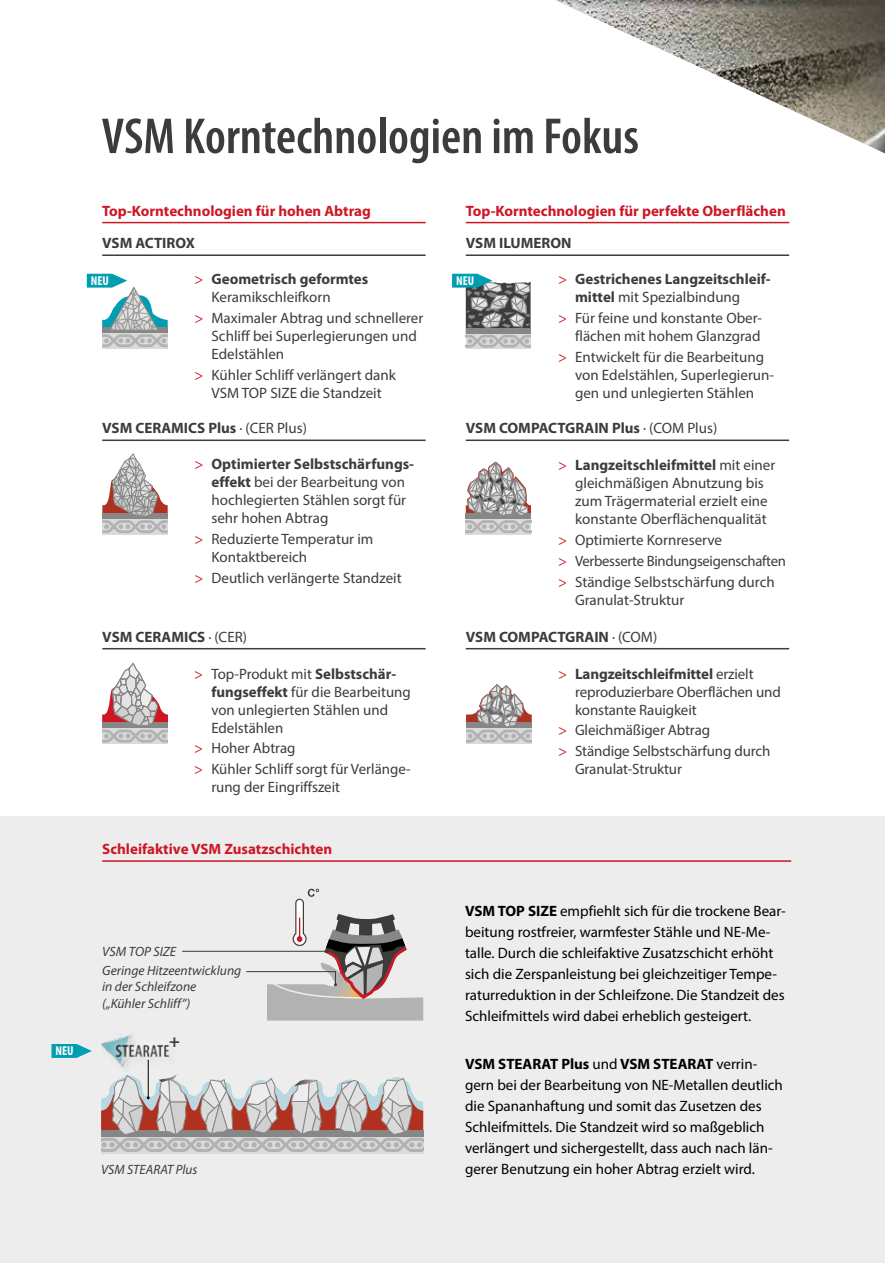
<style>
.page{position:relative;width:885px;height:1263px;background:#fff}
.page>*{position:absolute;margin:0;border:0;box-sizing:border-box;transform-origin:0 0}
.t1{font:600 condensed 51px "Myriad Pro";color:#3c3c3b}
.t2{font:700 18px "Myriad Pro";color:#3c3c3b}
.t3{font:15px/18px "Myriad Pro";color:#3c3c3b}
.t4{font:15px/21px "Myriad Pro";color:#000}
.t5{font:700 15px/18px "Myriad Pro";color:#3c3c3b}
.t6{font:700 15px "Myriad Pro";color:#ce1625}
.t7{font:italic 13.5px/16.2px "Myriad Pro";color:#3c3c3b}
.t8{font:700 condensed 12.9px "Myriad Pro";color:#fff}
.s1{font-weight:400;color:#ce1625}
.s2{font-weight:400}
.s3{color:#ce1625}
.s4{font-weight:700}
</style>
<div class="page">
<img style="left:556px;top:0;width:328px;height:153px">
<div style="left:0;top:816px;width:884px;height:447px;background:#ededed"></div>
<hr style="left:102px;top:439px;width:323px;height:2px;background:#3c3c3b">
<div style="left:102px;top:519px;width:66px;height:15px;background:#dadada"></div>
<svg style="left:102px;top:453px;width:66px;height:80px"></svg>
<hr style="left:102px;top:648px;width:323px;height:1px;background:#3c3c3b">
<div style="left:102px;top:728px;width:66px;height:16px;background:#dadada"></div>
<svg style="left:102px;top:662px;width:66px;height:81px"></svg>
<hr style="left:102px;top:860px;width:689px;height:2px;background:#ce1625">
<hr style="left:102px;top:222px;width:323px;height:1px;background:#ce1625">
<hr style="left:465px;top:222px;width:324px;height:1px;background:#ce1625">
<hr style="left:465px;top:648px;width:324px;height:1px;background:#3c3c3b">
<div style="left:466px;top:728px;width:65px;height:16px;background:#dadada"></div>
<svg style="left:466px;top:684px;width:65px;height:59px"></svg>
<hr style="left:102px;top:254px;width:323px;height:2px;background:#3c3c3b">
<div style="left:102px;top:333px;width:66px;height:16px;background:#dadada"></div>
<svg style="left:87px;top:274px;width:81px;height:73px"></svg>
<hr style="left:465px;top:254px;width:324px;height:2px;background:#3c3c3b">
<div style="left:465px;top:333px;width:65px;height:16px;background:#dadada"></div>
<hr style="left:465px;top:439px;width:324px;height:2px;background:#3c3c3b">
<div style="left:465px;top:519px;width:66px;height:15px;background:#dadada"></div>
<svg style="left:465px;top:461px;width:66px;height:72px"></svg>
<hr style="left:182px;top:951px;width:145px;height:1px;background:#3c3c3b">
<svg style="left:245px;top:889px;width:178px;height:131px"></svg>
<div style="left:101px;top:1136px;width:322px;height:17px;background:#dadada"></div>
<img style="left:101px;top:1033px;width:69px;height:38px">
<hr style="left:148px;top:1060px;width:1px;height:38px;background:#000">
<svg style="left:101px;top:1073px;width:322px;height:79px"></svg>
<svg style="left:452px;top:274px;width:79px;height:74px"></svg>
<svg style="left:51px;top:1044px;width:41px;height:14px"></svg>
<h1 class="t1" style="left:102px;top:105px;width:538px">VSM Korntechnologien im Fokus</h1>
<p class="t6" style="left:102px;top:201px;width:270px">Top-Korntechnologien für hohen Abtrag</p>
<p class="t6" style="left:466px;top:201px;width:321px">Top-Korntechnologien für perfekte Oberflächen</p>
<p class="t5" style="left:102px;top:234px;width:94px">VSM ACTIROX</p>
<p class="t8" style="left:91px;top:273px;width:20px">NEU</p>
<p class="t5" style="left:211px;top:270px;width:158px;text-indent:-17px"><span class="s1">&gt;</span> Geometrisch geformtes<br><span class="s2">Keramikschleifkorn</span></p>
<p class="t3" style="left:211px;top:309px;width:213px;text-indent:-17px"><span class="s3">&gt;</span> Maximaler Abtrag und schnellerer<br>Schliff bei Superlegierungen und<br>Edelstählen</p>
<p class="t3" style="left:194px;top:365px;width:203px;text-align:center"><span class="s3">&gt;</span> Kühler Schliff verlängert dank<br>VSM TOP SIZE die Standzeit</p>
<p class="t5" style="left:102px;top:419px;width:206px">VSM CERAMICS Plus <span class="s2">· (CER Plus)</span></p>
<p class="t3" style="left:211px;top:455px;width:204px;text-indent:-17px"><span class="s3">&gt;</span> <span class="s4">Optimierter Selbstschärfungs&shy;effekt</span> bei der Bearbeitung von hochlegierten Stählen sorgt für sehr hohen Abtrag</p>
<p class="t3" style="left:211px;top:530px;width:163px;text-indent:-17px"><span class="s3">&gt;</span> Reduzierte Temperatur im<br>Kontaktbereich</p>
<p class="t3" style="left:194px;top:568px;width:209px"><span class="s3">&gt;</span> Deutlich verlängerte Standzeit</p>
<p class="t5" style="left:102px;top:627px;width:146px">VSM CERAMICS <span class="s2">· (CER)</span></p>
<p class="t3" style="left:211px;top:664px;width:201px;text-indent:-17px"><span class="s3">&gt;</span> Top-Produkt mit <span class="s4">Selbstschär&shy;fungseffekt</span> für die Bearbeitung von unlegierten Stählen und<br>Edelstählen</p>
<p class="t3" style="left:194px;top:738px;width:218px;line-height:20.7px"><span class="s3">&gt;</span> Hoher Abtrag<br><span class="s3">&gt;</span> Kühler Schliff sorgt für Verlänge-</p>
<p class="t3" style="left:211px;top:778px;width:130px">rung der Eingriffszeit</p>
<p class="t6" style="left:102px;top:839px;width:231px">Schleifaktive VSM Zusatzschichten</p>
<p class="t5" style="left:465px;top:234px;width:107px">VSM ILUMERON</p>
<p class="t5" style="left:575px;top:270px;width:196px;text-indent:-17px"><span class="s1">&gt;</span> Gestrichenes Langzeitschleif&shy;mittel <span class="s2">mit Spezialbindung</span></p>
<p class="t3" style="left:558px;top:309px;width:205px;text-align:right"><span class="s3">&gt;</span> Für feine und konstante Ober&shy;flächen mit hohem Glanzgrad</p>
<p class="t3" style="left:575px;top:347px;width:200px;text-indent:-17px"><span class="s3">&gt;</span> Entwickelt für die Bearbeitung von Edelstählen, Superlegierun&shy;gen und unlegierten Stählen</p>
<p class="t5" style="left:465px;top:419px;width:253px">VSM COMPACTGRAIN Plus <span class="s2">· (COM Plus)</span></p>
<p class="t3" style="left:575px;top:456px;width:202px;text-indent:-17px"><span class="s3">&gt;</span> <span class="s4">Langzeitschleifmittel</span> mit einer gleichmäßigen Abnutzung bis zum Trägermaterial erzielt eine konstante Oberflächenqualität</p>
<p class="t3" style="left:558px;top:529px;width:229px;line-height:20.7px"><span class="s3">&gt;</span> Optimierte Kornreserve<br><span class="s3">&gt;</span> Verbesserte Bindungseigenschaften <span class="s3">&gt;</span> Ständige Selbstschärfung durch</p>
<p class="t3" style="left:575px;top:590px;width:111px">Granulat-Struktur</p>
<p class="t8" style="left:456px;top:273px;width:20px">NEU</p>
<p class="t5" style="left:465px;top:627px;width:193px">VSM COMPACTGRAIN <span class="s2">· (COM)</span></p>
<p class="t3" style="left:575px;top:664px;width:207px;text-indent:-17px"><span class="s3">&gt;</span> <span class="s4">Langzeitschleifmittel</span> erzielt reproduzierbare Oberflächen und konstante Rauigkeit</p>
<p class="t3" style="left:558px;top:720px;width:214px;line-height:20.7px"><span class="s3">&gt;</span> Gleichmäßiger Abtrag<br><span class="s3">&gt;</span> Ständige Selbstschärfung durch</p>
<p class="t3" style="left:575px;top:760px;width:108px">Granulat-Struktur</p>
<p class="t8" style="left:55px;top:1043px;width:20px">NEU</p>
<p class="t7" style="left:102px;top:943px;width:76px">VSM TOP SIZE</p>
<p class="t7" style="left:102px;top:962px;width:141px">Geringe Hitzeentwicklung in der Schleifzone („Kühler Schliff”)</p>
<p class="t2" style="left:169px;top:1030px;width:12px">+</p>
<p class="t7" style="left:101px;top:1161px;width:98px">VSM STEARAT Plus</p>
<p class="t4" style="left:465px;top:900px;width:322px"><span class="s4">VSM TOP SIZE</span> empfiehlt sich für die trockene Bear&shy;beitung rostfreier, warmfester Stähle und NE-Me&shy;talle. Durch die schleifaktive Zusatzschicht erhöht sich die Zerspanleistung bei gleichzeitiger Tempe&shy;raturreduktion in der Schleifzone. Die Standzeit des Schleifmittels wird dabei erheblich gesteigert.</p>
<p class="t4" style="left:465px;top:1053px;width:319px"><span class="s4">VSM STEARAT Plus</span> und <span class="s4">VSM STEARAT</span> verrin&shy;gern bei der Bearbeitung von NE-Metallen deutlich die Spananhaftung und somit das Zusetzen des Schleifmittels. Die Standzeit wird so maßgeblich verlängert und sichergestellt, dass auch nach län&shy;gerer Benutzung ein hoher Abtrag erzielt wird.</p>
</div>
